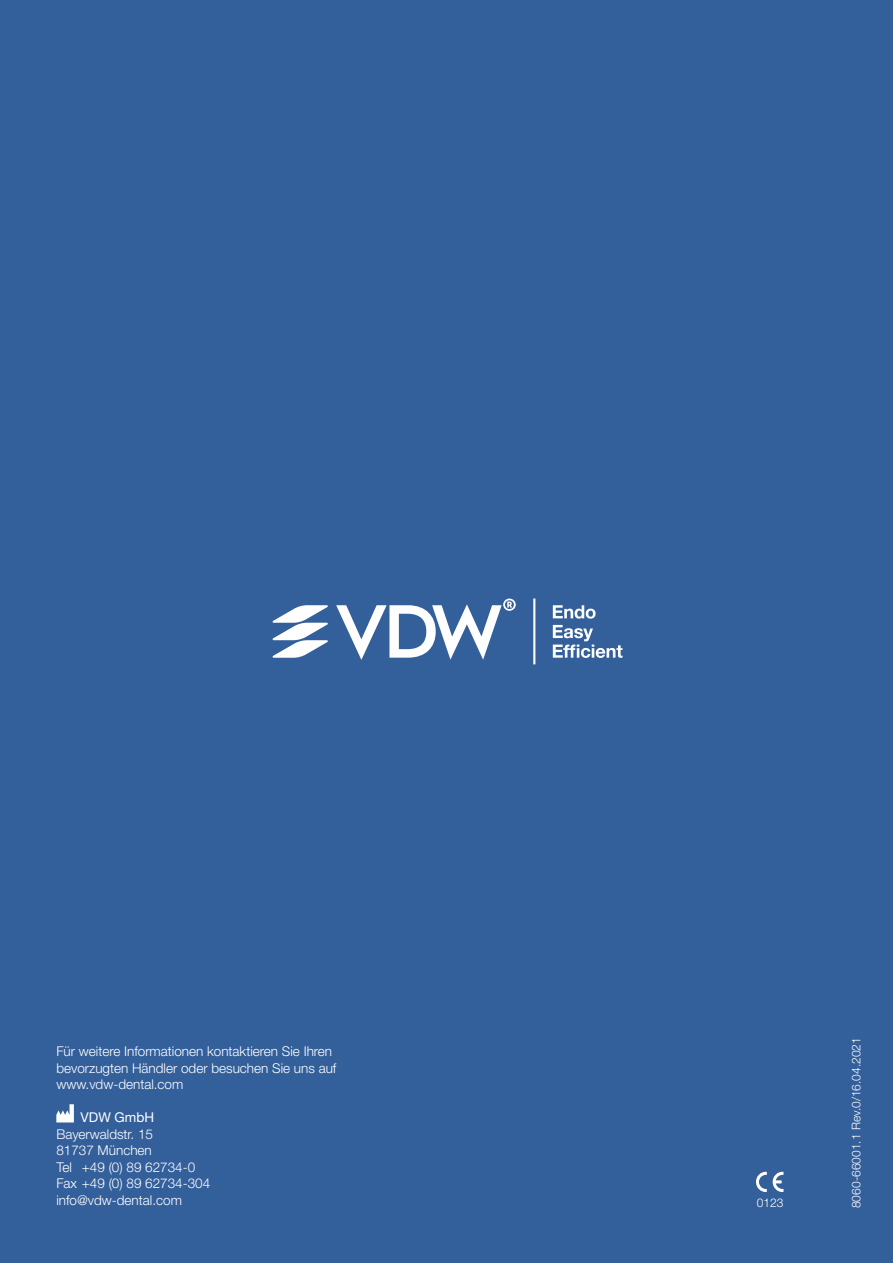
<style>
.page{position:relative;width:893px;height:1263px;background:#335f9b}
.page>*{position:absolute;margin:0;border:0;box-sizing:border-box;transform-origin:0 0}
.t1{font:300 13.5px/16.5px "Helvetica Neue LT Pro";color:#fff}
.t2{font:13.5px "Helvetica Neue LT Pro";color:#fff}
.t3{font:300 12px "Helvetica Neue LT Pro";color:#fff}
</style>
<div class="page">
<svg style="left:56px;top:1104px;width:18px;height:18px"></svg>
<svg style="left:553px;top:605px;width:43px;height:14px"></svg>
<svg style="left:553px;top:625px;width:69px;height:33px"></svg>
<hr style="left:533px;top:598px;width:2px;height:66px;background:#fff">
<svg style="left:272px;top:605px;width:56px;height:53px"></svg>
<svg style="left:336px;top:599px;width:180px;height:61px"></svg>
<svg style="left:756px;top:1172px;width:11px;height:20px"></svg>
<svg style="left:773px;top:1172px;width:10px;height:20px"></svg>
<p class="t1" style="left:56px;top:1043px;width:282px">Für weitere Informationen kontaktieren Sie Ihren bevorzugten Händler oder besuchen Sie uns auf www.vdw-dental.com</p>
<p class="t2" style="left:81px;top:1109px;width:75px">VDW GmbH</p>
<p class="t1" style="left:56px;top:1126px;width:155px">Bayerwaldstr. 15<br>81737 München<br>Tel +49 (0) 89 62734-0<br>Fax +49 (0) 89 62734-304 info@vdw-dental.com</p>
<p class="t3" style="left:757px;top:1195px;width:28px">0123</p>
<p class="t3" style="left:849px;top:1208px;width:172px;rotate:-90deg">8060-66001.1 Rev.0/16.04.2021</p>
</div>
